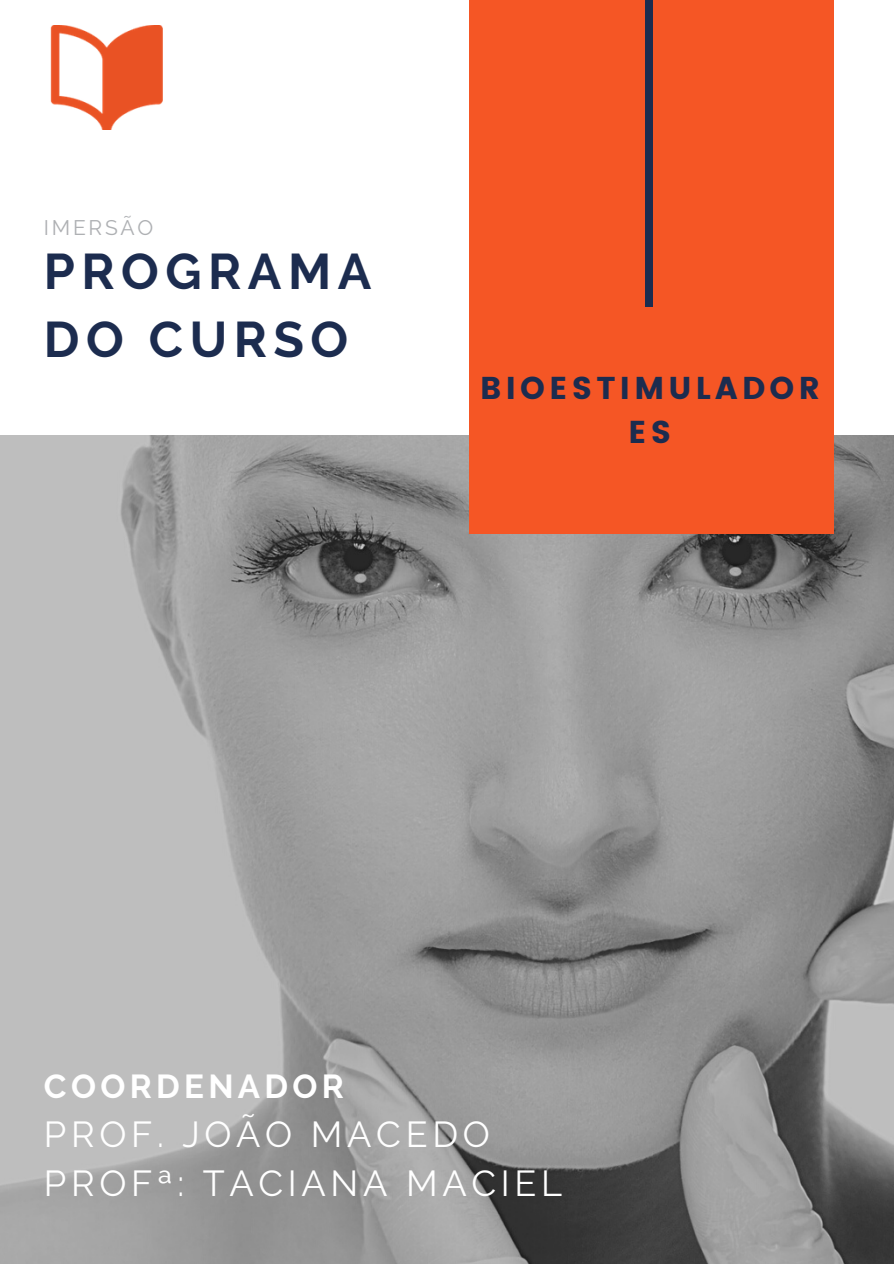
<style>
.page{position:relative;width:894px;height:1264px;background:#fff}
.page>*{position:absolute;margin:0;border:0;box-sizing:border-box;transform-origin:0 0}
.t1{font:700 49.95px/68.8px "Raleway";letter-spacing:.13em;color:#1c2c4f}
.t2{font:36px/49.5px "Raleway";letter-spacing:.13em;color:#fff}
.t3{font:700 33.15px "Raleway";letter-spacing:.13em;color:#fff}
.t4{font:31.5px/44px "Poppins";letter-spacing:.135em;color:#1c2c4f;text-align:center}
.t5{font:21px "Raleway";letter-spacing:.13em;color:#aeb0b3}
</style>
<div class="page">
<img style="left:0;top:435px;width:893px;height:828px">
<div style="left:469px;top:0;width:364px;height:534px;background:#f55625"></div>
<div style="left:645px;top:0;width:7px;height:306px;background:#1c2c4f"></div>
<img style="left:50px;top:25px;width:112px;height:104px">
<p class="t5" style="left:44px;top:215px;width:111px">IMERSÃO</p>
<h1 class="t1" style="left:44px;top:236px;width:329px">PROGRAMA<br>DO CURSO</h1>
<p class="t4" style="left:480px;top:366px;width:341px">BIOESTIMULADOR<br>ES</p>
<p class="t3" style="left:44px;top:1067px;width:301px">COORDENADOR</p>
<p class="t2" style="left:44px;top:1109px;width:519px">PROF. JOÃO MACEDO<br>PROFª: TACIANA MACIEL</p>
</div>
